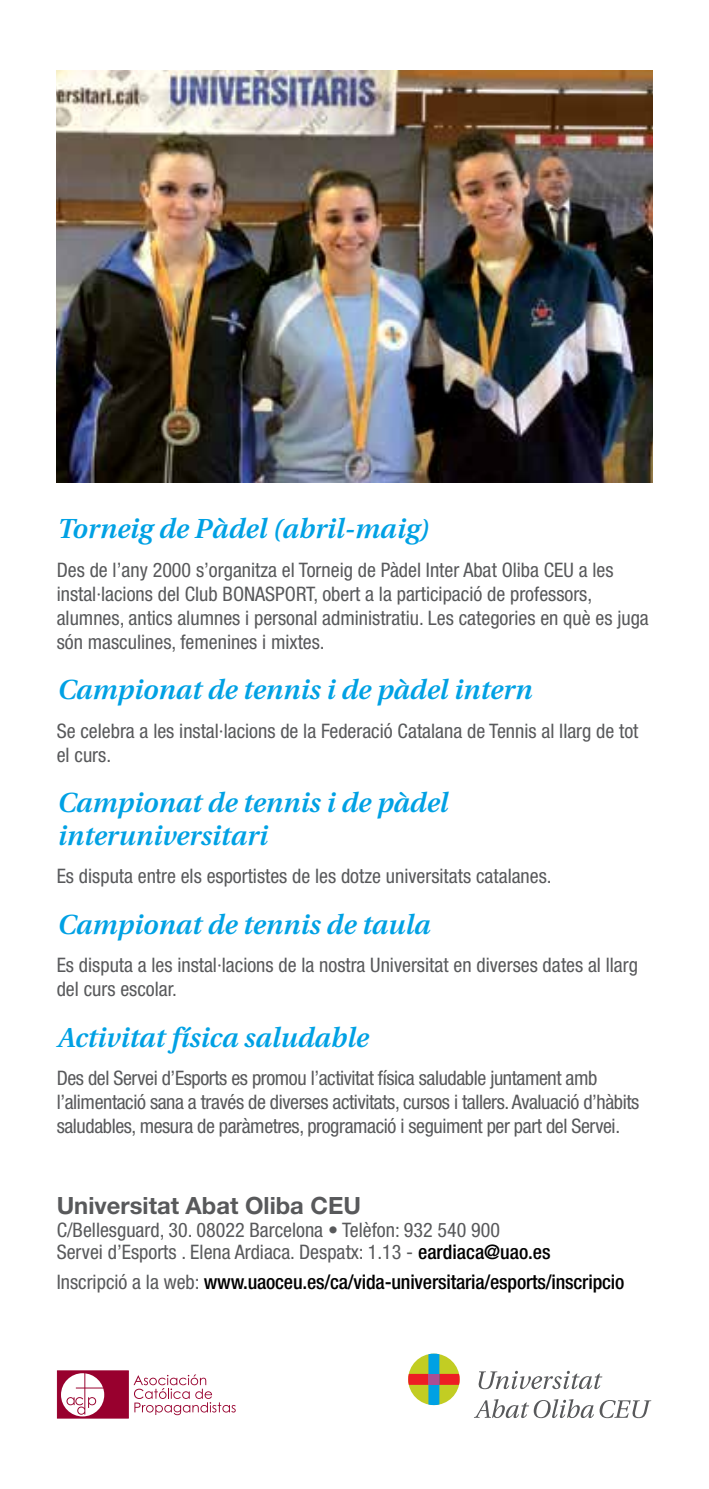
<style>
.page{position:relative;width:709px;height:1489px;background:#fff}
.page>*{position:absolute;margin:0;border:0;box-sizing:border-box;transform-origin:0 0}
.t1{font:italic 600 27.5px/33px "Utopia";color:#00a1e4}
.t2{font:700 23.75px "Helvetica Neue LT Std";color:#58595b}
.t3{font:condensed 20px/24px "Helvetica Neue LT Std";color:#58595b}
.t4{font:condensed 20px/24px "Helvetica Neue LT Std";letter-spacing:-.02em;color:#58595b}
.t5{font:500 condensed 20px "Helvetica Neue LT Std";letter-spacing:-.01em;color:#000}
.s1{font-weight:500;color:#000}
.s2{font-weight:400;color:#58595b}
</style>
<div class="page">
<img style="left:57px;top:71px;width:595px;height:411px">
<svg style="left:408px;top:1353px;width:51px;height:51px"></svg>
<div style="left:428px;top:1373px;width:11px;height:11px;background:#ac4e93"></div>
<svg style="left:478px;top:1370px;width:124px;height:18px"></svg>
<svg style="left:475px;top:1399px;width:176px;height:18px"></svg>
<div style="left:57px;top:1370px;width:71px;height:47px;background:#98002e;border:1px solid #98002e"></div>
<svg style="left:61px;top:1372px;width:43px;height:44px"></svg>
<svg style="left:66px;top:1372px;width:38px;height:42px;background:#e4bdc8"></svg>
<svg style="left:134px;top:1374px;width:102px;height:40px"></svg>
<h1 class="t1" style="left:57px;top:512px;width:373px">Torneig de Pàdel (abril-maig)</h1>
<p class="t3" style="left:57px;top:557px;width:593px">Des de l’any 2000 s’organitza el Torneig de Pàdel Inter Abat Oliba CEU a les instal·lacions del Club BONASPORT, obert a la participació de professors, alumnes, antics alumnes i personal administratiu. Les categories en què es juga són masculines, femenines i mixtes.</p>
<h1 class="t1" style="left:57px;top:673px;width:476px">Campionat de tennis i de pàdel intern</h1>
<p class="t3" style="left:57px;top:718px;width:583px">Se celebra a les instal·lacions de la Federació Catalana de Tennis al llarg de tot el curs.</p>
<h1 class="t1" style="left:57px;top:786px;width:392px">Campionat de tennis i de pàdel interuniversitari</h1>
<p class="t3" style="left:57px;top:864px;width:496px">Es disputa entre els esportistes de les dotze universitats catalanes.</p>
<h1 class="t1" style="left:57px;top:908px;width:374px">Campionat de tennis de taula</h1>
<p class="t3" style="left:57px;top:953px;width:583px">Es disputa a les instal·lacions de la nostra Universitat en diverses dates al llarg del curs escolar.</p>
<h1 class="t1" style="left:57px;top:1021px;width:312px">Activitat física saludable</h1>
<p class="t4" style="left:57px;top:1066px;width:584px">Des del Servei d’Esports es promou l’activitat física saludable juntament amb l’alimentació sana a través de diverses activitats, cursos i tallers. Avaluació d’hàbits saludables, mesura de paràmetres, programació i seguiment per part del Servei.</p>
<p class="t2" style="left:57px;top:1190px;width:306px">Universitat Abat Oliba CEU</p>
<p class="t3" style="left:57px;top:1218px;width:495px;line-height:22.5px">C/Bellesguard, 30. 08022 Barcelona • Telèfon: 932 540 900<br>Servei d’Esports . Elena Ardiaca. Despatx: 1.13 - <span class="s1">eardiaca@uao.es</span></p>
<p class="t5" style="left:57px;top:1269px;width:569px"><span class="s2">Inscripció a la web:</span> www.uaoceu.es/ca/vida-universitaria/esports/inscripcio</p>
</div>
